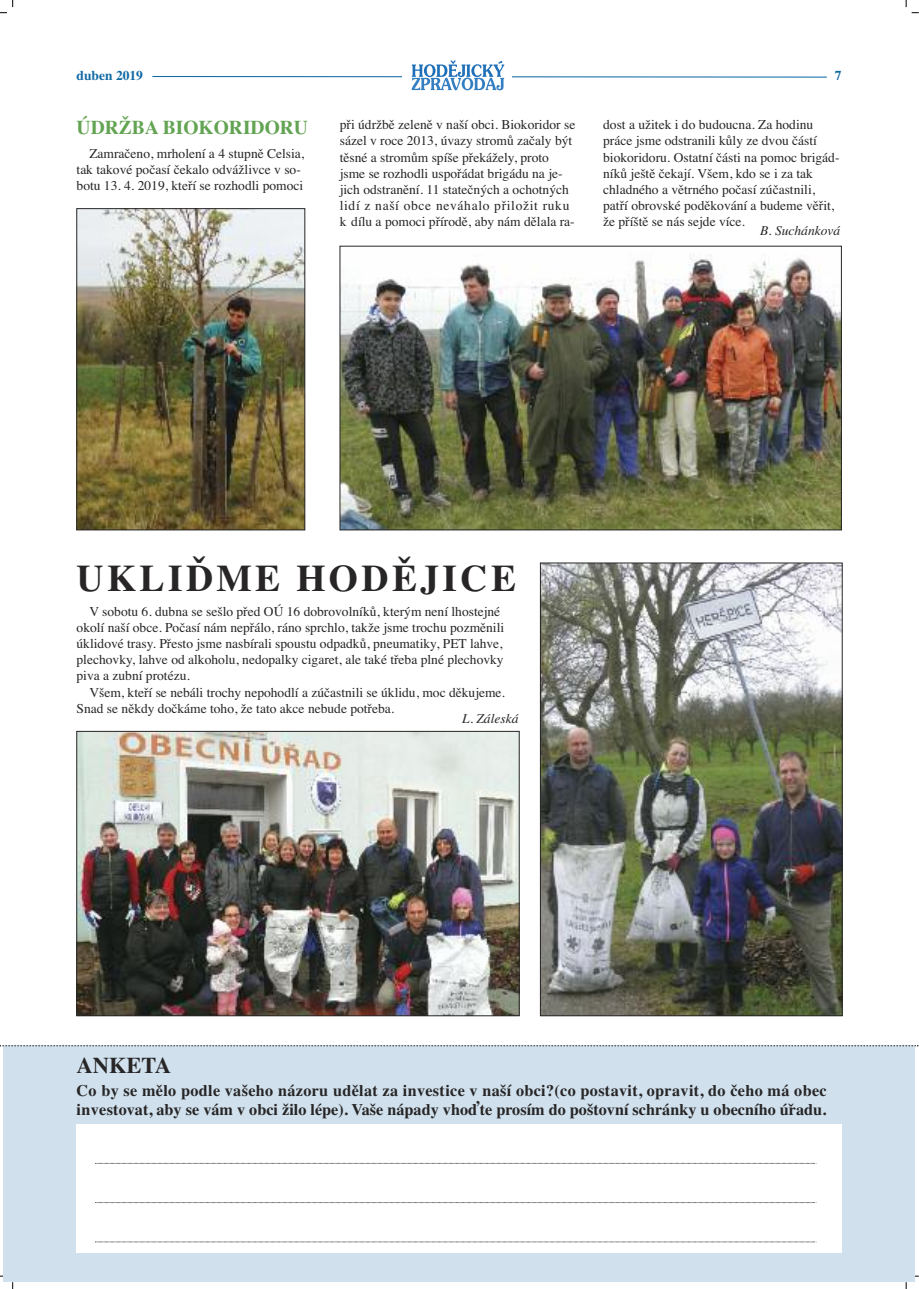
<style>
.page{position:relative;width:919px;height:1289px;background:#fff}
.page>*{position:absolute;margin:0;border:0;box-sizing:border-box;transform-origin:0 0}
.t1{font:700 37.5px "Times";letter-spacing:.09em;color:#272526}
.t2{font:700 22.5px "Times";color:#272526}
.t3{font:700 19.5px "Times";color:#62a452}
.t4{font:700 16.2px/19.5px "Times";letter-spacing:.02em;color:#272526}
.t5{font:13.5px/16.2px "Times";color:#272526}
.t6{font:italic 13.5px "Times";color:#272526}
.t7{font:700 13.5px "Times";color:#116aa4}
</style>
<div class="page">
<svg style="left:152px;top:61px;width:675px;height:29px"></svg>
<svg style="left:0;top:0;width:13px;height:13px"></svg>
<svg style="left:905px;top:0;width:13px;height:13px"></svg>
<img style="left:542px;top:565px;width:298px;height:448px">
<div style="left:540px;top:563px;width:302px;height:452px;border:1px solid #272526"></div>
<img style="left:79px;top:733px;width:438px;height:280px">
<div style="left:77px;top:731px;width:442px;height:284px;border:1px solid #272526"></div>
<img style="left:342px;top:254px;width:497px;height:274px">
<div style="left:340px;top:246px;width:501px;height:284px;border:1px solid #272526"></div>
<img style="left:79px;top:210px;width:224px;height:318px">
<div style="left:77px;top:208px;width:228px;height:322px;border:1px solid #272526"></div>
<div style="left:3px;top:1045px;width:911px;height:237px;background:#d0e1ed"></div>
<div style="left:76px;top:1123px;width:765px;height:129px;background:#fff"></div>
<svg style="left:0;top:1045px;width:918px;height:1px"></svg>
<svg style="left:95px;top:1162px;width:720px;height:1px"></svg>
<svg style="left:95px;top:1202px;width:721px;height:1px"></svg>
<svg style="left:95px;top:1241px;width:721px;height:1px"></svg>
<p class="t7" style="left:77px;top:67px;width:68px">duben 2019</p>
<p class="t7" style="left:834px;top:67px;width:8px">7</p>
<h3 class="t3" style="left:77px;top:116px;width:233px">ÚDRŽBA BIOKORIDORU</h3>
<p class="t5" style="left:340px;top:116px;width:237px">při údržbě zeleně v naší obci. Biokoridor se sázel v roce 2013, úvazy stromů začaly být těsné a stromům spíše překážely, proto jsme se rozhodli uspořádat brigádu na je&shy;jich odstranění. 11 statečných a ochotných lidí z naší obce neváhalo přiložit ruku k dílu a pomoci přírodě, aby nám dělala ra-</p>
<p class="t5" style="left:603px;top:116px;width:238px">dost a užitek i do budoucna. Za hodinu práce jsme odstranili kůly ze dvou částí biokoridoru. Ostatní části na pomoc brigád&shy;níků ještě čekají. Všem, kdo se i za tak chladného a větrného počasí zúčastnili, patří obrovské poděkování a budeme věřit, že příště se nás sejde více.</p>
<p class="t5" style="left:77px;top:145px;width:229px;text-indent:13px">Zamračeno, mrholení a 4 stupně Celsia, tak takové počasí čekalo odvážlivce v so&shy;botu 13. 4. 2019, kteří se rozhodli pomoci</p>
<p class="t6" style="left:760px;top:222px;width:82px">B. Suchánková</p>
<h1 class="t1" style="left:77px;top:556px;width:441px">UKLIĎME HODĚJICE</h1>
<p class="t5" style="left:77px;top:603px;width:429px;text-indent:13px">V sobotu 6. dubna se sešlo před OÚ 16 dobrovolníků, kterým není lhostejné okolí naší obce. Počasí nám nepřálo, ráno sprchlo, takže jsme trochu pozměnili úklidové trasy. Přesto jsme nasbírali spoustu odpadků, pneumatiky, PET lahve, plechovky, lahve od alkoholu, nedopalky cigaret, ale také třeba plné plechovky piva a zubní protézu.</p>
<p class="t5" style="left:77px;top:684px;width:430px;text-indent:13px">Všem, kteří se nebáli trochy nepohodlí a zúčastnili se úklidu, moc děkujeme.<br>Snad se někdy dočkáme toho, že tato akce nebude potřeba.</p>
<p class="t6" style="left:462px;top:710px;width:58px">L. Záleská</p>
<h2 class="t2" style="left:77px;top:1052px;width:96px">ANKETA</h2>
<p class="t4" style="left:77px;top:1080px;width:751px">Co by se mělo podle vašeho názoru udělat za investice v naší obci?(co postavit, opravit, do čeho má obec investovat, aby se vám v obci žilo lépe). Vaše nápady vhoďte prosím do poštovní schránky u obecního úřadu.</p>
</div>
